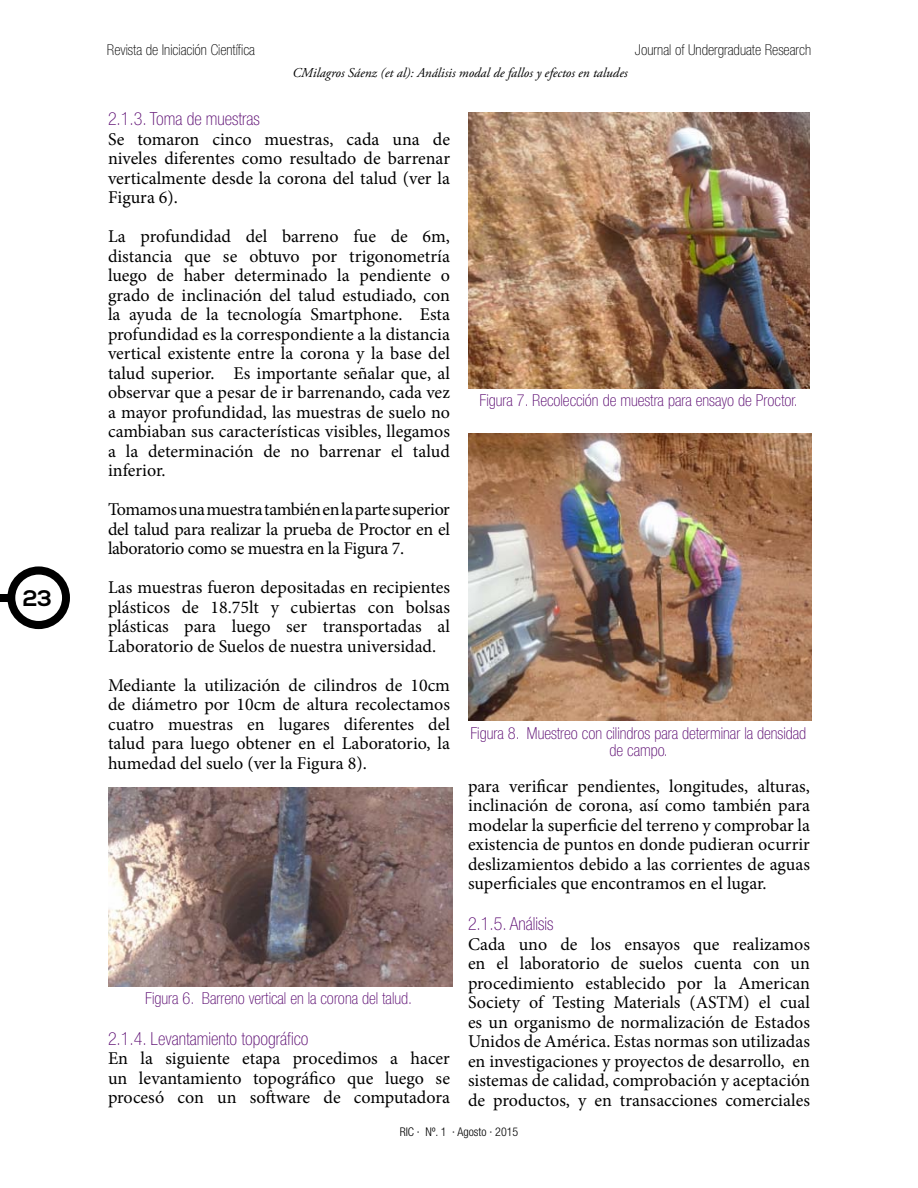
<style>
.page{position:relative;width:918px;height:1188px;background:#fff}
.page>*{position:absolute;margin:0;border:0;box-sizing:border-box;transform-origin:0 0}
.t1{font:700 22.5px "Nexa";color:#000}
.t2{font:18px/19.5px "Minion Pro";color:#000;text-align:justify}
.t3{font:100 condensed 18px "Helvetica Neue LT Pro";color:#5a0970}
.t4{font:100 condensed 16.5px/16.5px "Helvetica Neue LT Pro";color:#5a0970;text-align:center}
.t5{font:100 condensed 15px "Helvetica Neue LT Pro";color:#000}
.t6{font:italic 13.5px "Adobe Garamond Pro";color:#000}
.t7{font:300 condensed 12px "Helvetica Neue LT Pro";color:#000}
</style>
<div class="page">
<div style="left:7px;top:566px;width:63px;height:63px;background:#000;border-radius:50%"></div>
<div style="left:0;top:594px;width:17px;height:8px;background:#000"></div>
<div style="left:15px;top:575px;width:47px;height:46px;background:#fff;border-radius:50%"></div>
<img style="left:108px;top:787px;width:344px;height:199px">
<img style="left:468px;top:112px;width:342px;height:277px">
<img style="left:468px;top:433px;width:343px;height:288px">
<p class="t1" style="left:23px;top:585px;width:31px">23</p>
<p class="t5" style="left:107px;top:42px;width:150px">Revista de Iniciación Científica</p>
<p class="t5" style="left:635px;top:42px;width:178px">Journal of Undergraduate Research</p>
<p class="t6" style="left:292px;top:65px;width:337px">CMilagros Sáenz (et al): Análisis modal de fallos y efectos en taludes</p>
<p class="t3" style="left:108px;top:109px;width:153px">2.1.3. Toma de muestras</p>
<p class="t2" style="left:108px;top:129px;width:344px">Se tomaron cinco muestras, cada una de niveles diferentes como resultado de barrenar verticalmente desde la corona del talud (ver la Figura 6).</p>
<p class="t2" style="left:108px;top:227px;width:344px">La profundidad del barreno fue de 6m, distancia que se obtuvo por trigonometría luego de haber determinado la pendiente o grado de inclinación del talud estudiado, con la ayuda de la tecnología Smartphone. Esta profundidad es la correspondiente a la distancia vertical existente entre la corona y la base del talud superior. Es importante señalar que, al observar que a pesar de ir barrenando, cada vez a mayor profundidad, las muestras de suelo no cambiaban sus características visibles, llegamos a la determinación de no barrenar el talud inferior.</p>
<p class="t2" style="left:108px;top:500px;width:344px">Tomamos una muestra también en la parte superior del talud para realizar la prueba de Proctor en el laboratorio como se muestra en la Figura 7.</p>
<p class="t2" style="left:108px;top:578px;width:344px">Las muestras fueron depositadas en recipientes plásticos de 18.75lt y cubiertas con bolsas plásticas para luego ser transportadas al Laboratorio de Suelos de nuestra universidad.</p>
<p class="t2" style="left:108px;top:675px;width:344px">Mediante la utilización de cilindros de 10cm de diámetro por 10cm de altura recolectamos cuatro muestras en lugares diferentes del talud para luego obtener en el Laboratorio, la humedad del suelo (ver la Figura 8).</p>
<p class="t4" style="left:145px;top:991px;width:268px">Figura 6. Barreno vertical en la corona del talud.</p>
<p class="t3" style="left:108px;top:1028px;width:202px">2.1.4. Levantamiento topográfico</p>
<p class="t2" style="left:108px;top:1049px;width:344px">En la siguiente etapa procedimos a hacer un levantamiento topográfico que luego se procesó con un software de computadora</p>
<p class="t4" style="left:480px;top:393px;width:320px">Figura 7. Recolección de muestra para ensayo de Proctor.</p>
<p class="t4" style="left:471px;top:726px;width:337px">Figura 8. Muestreo con cilindros para determinar la densidad de campo.</p>
<p class="t2" style="left:468px;top:776px;width:344px">para verificar pendientes, longitudes, alturas, inclinación de corona, así como también para modelar la superficie del terreno y comprobar la existencia de puntos en donde pudieran ocurrir deslizamientos debido a las corrientes de aguas superficiales que encontramos en el lugar.</p>
<p class="t3" style="left:468px;top:914px;width:87px">2.1.5. Análisis</p>
<p class="t2" style="left:468px;top:934px;width:344px">Cada uno de los ensayos que realizamos en el laboratorio de suelos cuenta con un procedimiento establecido por la American Society of Testing Materials (ASTM) el cual es un organismo de normalización de Estados Unidos de América. Estas normas son utilizadas en investigaciones y proyectos de desarrollo, en sistemas de calidad, comprobación y aceptación de productos, y en transacciones comerciales</p>
<p class="t7" style="left:400px;top:1125px;width:120px">RIC · Nº. 1 · Agosto · 2015</p>
</div>
